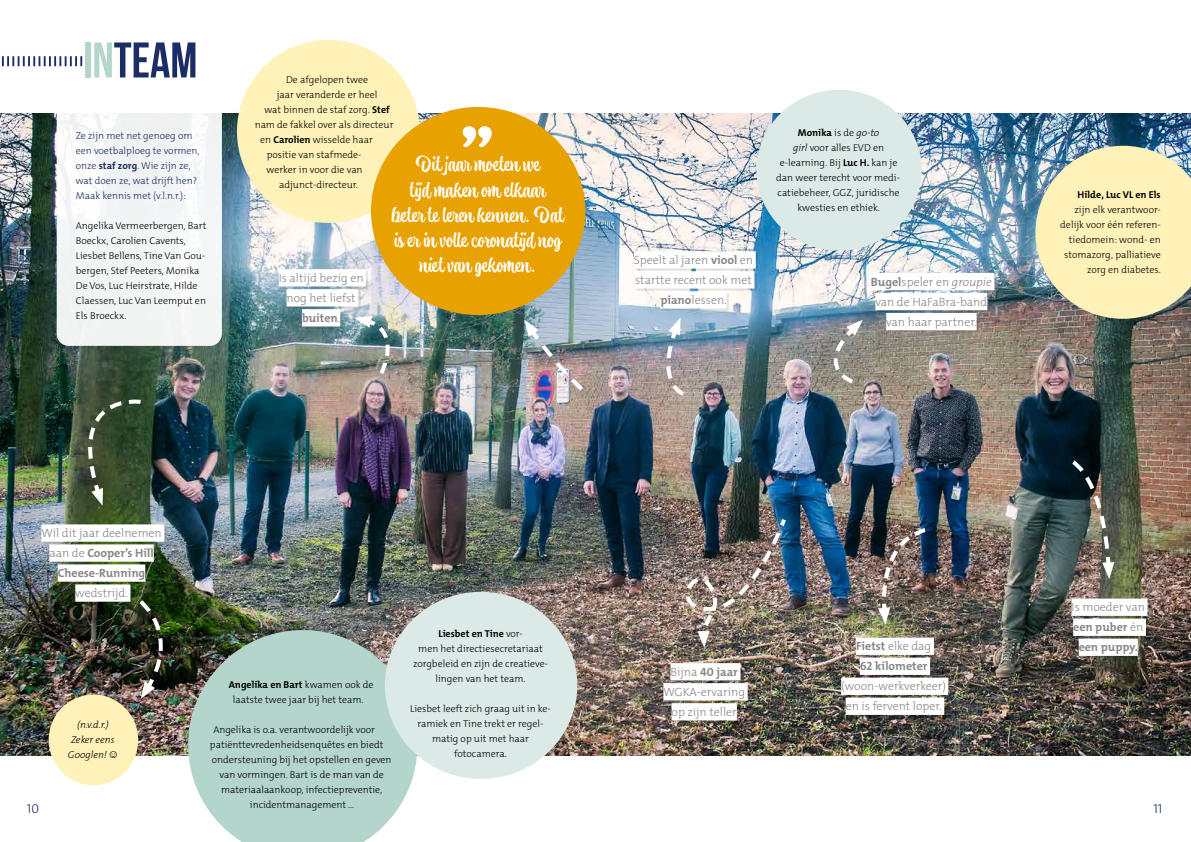
<style>
.page{position:relative;width:1191px;height:842px;background:#fff}
.page>*{position:absolute;margin:0;border:0;box-sizing:border-box;transform-origin:0 0}
.t1{font:700 50px "Bebas Neue";color:#1b2d64}
.t2{font:20px/25.2px "Atocha";color:#fff;text-align:center}
.t3{font:300 13px "The Mix Os F";color:#1b2d64}
.t4{font:300 12px/20px "The Mix Os F";color:#878787;text-align:center}
.t5{font:700 12px/20px "The Mix Os F";color:#878787;text-align:center}
.t6{font:300 10px/15px "The Mix Os F";color:#000;text-align:center}
.t7{font:300 10px/15px "The Mix Os F";color:#1b2d64}
.t8{font:italic 300 10px/15px "The Mix Os F";color:#000;text-align:center}
.t9{font:700 10px "The Mix Os F";color:#000}
.s1{color:#b3d5cb}
.s2{font-weight:700}
.s3{font-style:italic}
.s4{font-weight:300}
</style>
<div class="page">
<img style="left:0;top:113px;width:1191px;height:642px">
<div style="left:57px;top:100px;width:165px;height:246px;background:#f3f5f5;border-radius:12px"></div>
<svg style="left:1px;top:56px;width:81px;height:10px"></svg>
<div style="left:49px;top:694px;width:89px;height:91px;background:#fff2b8;border-radius:50%"></div>
<div style="left:636px;top:253px;width:121px;height:58px;background:#000;opacity:.1"></div>
<div style="left:634px;top:251px;width:121px;height:18px;background:#fff"></div>
<div style="left:635px;top:271px;width:119px;height:18px;background:#fff"></div>
<div style="left:660px;top:291px;width:66px;height:18px;background:#fff"></div>
<div style="left:873px;top:275px;width:123px;height:57px;background:#000;opacity:.1"></div>
<div style="left:871px;top:273px;width:123px;height:17px;background:#fff"></div>
<div style="left:875px;top:293px;width:112px;height:17px;background:#fff"></div>
<div style="left:886px;top:313px;width:90px;height:17px;background:#fff"></div>
<div style="left:665px;top:665px;width:84px;height:57px;background:#000;opacity:.1"></div>
<div style="left:670px;top:663px;width:70px;height:17px;background:#fff"></div>
<div style="left:663px;top:683px;width:84px;height:17px;background:#fff"></div>
<div style="left:671px;top:703px;width:66px;height:17px;background:#fff"></div>
<img style="left:524px;top:320px;width:62px;height:73px">
<svg style="left:188px;top:630px;width:229px;height:212px;background:#afcbc2"></svg>
<div style="left:237px;top:40px;width:183px;height:183px;background:#fff2b8;border-radius:50%"></div>
<div style="left:371px;top:107px;width:214px;height:208px;background:#e7a100;border-radius:50%"></div>
<svg style="left:462px;top:126px;width:30px;height:21px"></svg>
<div style="left:43px;top:526px;width:123px;height:78px;background:#000;opacity:.1"></div>
<div style="left:41px;top:524px;width:123px;height:18px;background:#fff"></div>
<div style="left:49px;top:544px;width:105px;height:18px;background:#fff"></div>
<div style="left:58px;top:564px;width:87px;height:18px;background:#fff"></div>
<div style="left:75px;top:584px;width:55px;height:18px;background:#fff"></div>
<svg style="left:64px;top:391px;width:80px;height:115px;background:#44563b"></svg>
<div style="left:756px;top:90px;width:165px;height:161px;background:#dbeae6;border-radius:50%"></div>
<div style="left:385px;top:592px;width:192px;height:187px;background:#dbeae6;border-radius:50%"></div>
<svg style="left:654px;top:317px;width:33px;height:81px;background:#a5a7b0"></svg>
<img style="left:1035px;top:146px;width:156px;height:173px">
<svg style="left:812px;top:320px;width:50px;height:66px;background:#94938f"></svg>
<div style="left:843px;top:639px;width:107px;height:78px;background:#000;opacity:.1"></div>
<div style="left:856px;top:638px;width:78px;height:17px;background:#fff"></div>
<div style="left:860px;top:658px;width:70px;height:17px;background:#fff"></div>
<div style="left:841px;top:678px;width:107px;height:17px;background:#fff"></div>
<div style="left:845px;top:698px;width:99px;height:17px;background:#fff"></div>
<img style="left:680px;top:516px;width:108px;height:132px">
<div style="left:281px;top:271px;width:87px;height:57px;background:#000;opacity:.1"></div>
<div style="left:279px;top:269px;width:87px;height:17px;background:#fff"></div>
<div style="left:286px;top:289px;width:72px;height:17px;background:#fff"></div>
<div style="left:302px;top:309px;width:38px;height:17px;background:#fff"></div>
<img style="left:354px;top:315px;width:50px;height:62px">
<div style="left:1073px;top:600px;width:76px;height:58px;background:#000;opacity:.1"></div>
<div style="left:1071px;top:599px;width:76px;height:17px;background:#fff"></div>
<div style="left:1073px;top:619px;width:73px;height:17px;background:#fff"></div>
<div style="left:1078px;top:639px;width:59px;height:17px;background:#fff"></div>
<img style="left:878px;top:526px;width:51px;height:99px">
<img style="left:1069px;top:458px;width:45px;height:121px">
<img style="left:137px;top:598px;width:45px;height:101px">
<h1 class="t1" style="left:83px;top:33px;width:116px"><span class="s1">IN</span>TEAM</h1>
<p class="t7" style="left:76px;top:129px;width:125px">Ze zijn met net genoeg om een voetbalploeg te vormen, onze <span class="s2">staf zorg</span>. Wie zijn ze, wat doen ze, wat drijft hen?<br>Maak kennis met (v.l.n.r.):</p>
<p class="t6" style="left:76px;top:219px;width:132px;text-align:left">Angelika Vermeerbergen, Bart<br>Boeckx, Carolien Cavents,<br>Liesbet Bellens, Tine Van Gou&shy;bergen, Stef Peeters, Monika<br>De Vos, Luc Heirstrate, Hilde<br>Claessen, Luc Van Leemput en<br>Els Broeckx.</p>
<p class="t6" style="left:286px;top:72px;width:84px">De afgelopen twee</p>
<p class="t6" style="left:277px;top:87px;width:102px">jaar veranderde er heel</p>
<p class="t6" style="left:264px;top:102px;width:127px">wat binnen de staf zorg. <span class="s2">Stef</span></p>
<p class="t6" style="left:255px;top:117px;width:140px">nam de fakkel over als directeur</p>
<p class="t6" style="left:260px;top:132px;width:114px">en <span class="s2">Carolien</span> wisselde haar</p>
<p class="t6" style="left:267px;top:147px;width:96px">positie van stafmede-</p>
<p class="t6" style="left:266px;top:162px;width:98px">werker in voor die van</p>
<p class="t6" style="left:279px;top:177px;width:80px">adjunct-directeur.</p>
<h2 class="t2" style="left:391px;top:152px;width:174px">Dit jaar moeten we<br>tijd maken om elkaar beter te leren kennen. Dat is er in volle coronatijd nog niet van gekomen.</h2>
<p class="t4" style="left:279px;top:268px;width:86px">Is altijd bezig en nog het liefst <span class="s2">buiten</span>.</p>
<p class="t4" style="left:634px;top:250px;width:121px">Speelt al jaren <span class="s2">viool</span> en startte recent ook met <span class="s2">piano</span>lessen.</p>
<p class="t6" style="left:776px;top:126px;width:125px"><span class="s2">Monika</span> is de <span class="s3">go-to<br>girl</span> voor alles EVD en e-learning. Bij <span class="s2">Luc H.</span> kan je dan weer terecht voor medi&shy;catiebeheer, GGZ, juridische kwesties en ethiek.</p>
<p class="t4" style="left:871px;top:272px;width:122px"><span class="s2">Bugel</span>speler en <span class="s3">groupie </span>van de HaFaBra-band van haar partner.</p>
<p class="t9" style="left:1077px;top:189px;width:85px">Hilde, Luc VL en Els</p>
<p class="t6" style="left:1060px;top:203px;width:102px;text-align:right">zijn elk verantwoor&shy;delijk voor één referen&shy;tiedomein: wond- en stomazorg, palliatieve zorg en diabetes.</p>
<p class="t5" style="left:41px;top:523px;width:122px"><span class="s4">Wil dit jaar deelnemen aan de</span> Cooper’s Hill<br>Cheese-Running</p>
<p class="t4" style="left:75px;top:583px;width:54px">wedstrijd.</p>
<p class="t5" style="left:1071px;top:597px;width:75px"><span class="s4">Is moeder van </span>een puber <span class="s4">én </span>een puppy.</p>
<p class="t6" style="left:413px;top:626px;width:136px"><span class="s2">Liesbet en Tine</span> vor-<br>men het directiesecretariaat zorgbeleid en zijn de creatieve&shy;lingen van het team.</p>
<p class="t6" style="left:410px;top:701px;width:142px">Liesbet leeft zich graag uit in ke&shy;ramiek en Tine trekt er regel&shy;matig op uit met haar fotocamera.</p>
<p class="t5" style="left:856px;top:636px;width:77px">Fietst <span class="s4">elke dag<br></span>62 kilometer</p>
<p class="t4" style="left:841px;top:676px;width:106px">(woon-werkverkeer) en is fervent loper.</p>
<p class="t4" style="left:663px;top:662px;width:83px">Bijna <span class="s2">40 jaar<br></span>WGKA-ervaring op zijn teller</p>
<p class="t6" style="left:233px;top:678px;width:142px;text-align:left;text-indent:-4px"><span class="s2">Angelika en Bart</span> kwamen ook de laatste twee jaar bij het team.</p>
<p class="t6" style="left:213px;top:723px;width:163px">Angelika is o.a. verantwoordelijk voor</p>
<p class="t6" style="left:210px;top:738px;width:175px">patiënttevredenheidsenquêtes en biedt</p>
<p class="t6" style="left:212px;top:753px;width:181px">ondersteuning bij het opstellen en geven</p>
<p class="t6" style="left:219px;top:768px;width:166px">van vormingen. Bart is de man van de</p>
<p class="t6" style="left:221px;top:783px;width:163px">materiaalaankoop, infectiepreventie,</p>
<p class="t6" style="left:250px;top:798px;width:101px">incidentmanagement ...</p>
<p class="t8" style="left:68px;top:717px;width:51px">(n.v.d.r.)<br>Zeker eens<br>Googlen! ☺</p>
<h3 class="t3" style="left:27px;top:800px;width:14px">10</h3>
<h3 class="t3" style="left:1153px;top:800px;width:11px">11</h3>
</div>
